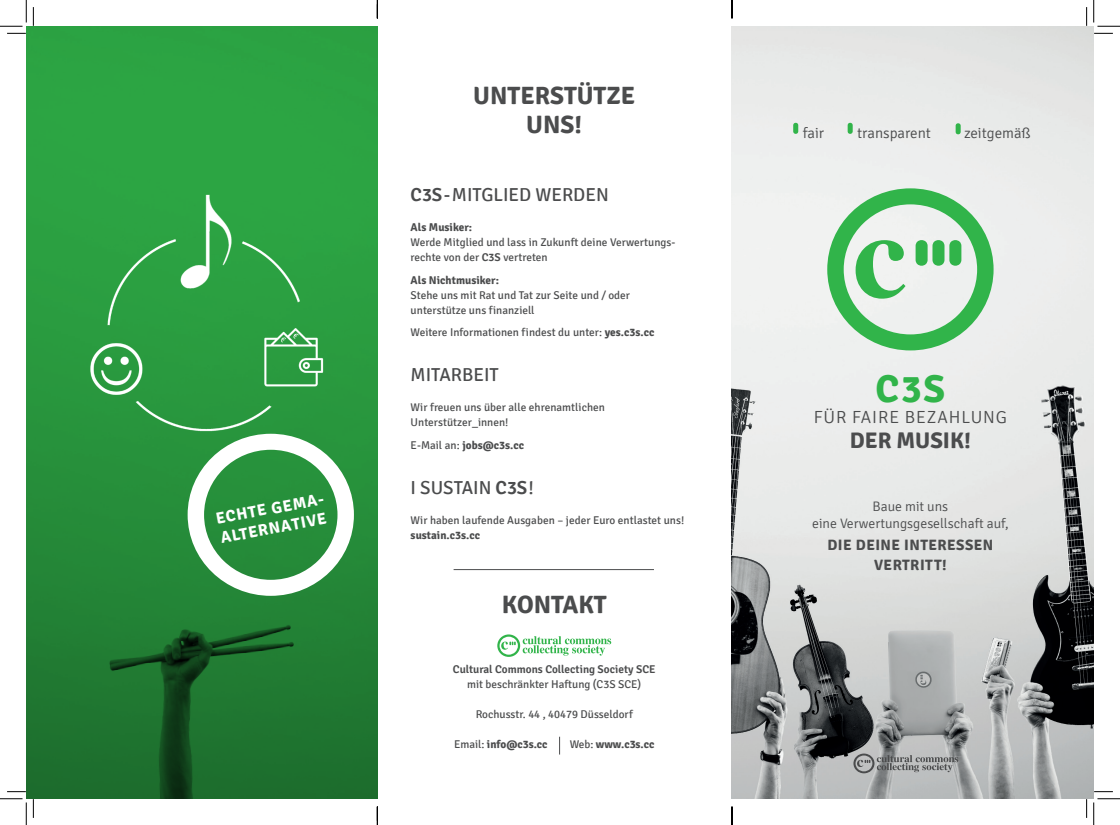
<style>
.page{position:relative;width:1120px;height:825px;background:#fff}
.page>*{position:absolute;margin:0;border:0;box-sizing:border-box;transform-origin:0 0}
.Einf__Abs{font:700 38.75px "Signika";color:#31b44a}
.Einf__Abs-2{font:700 25px "Signika";color:#4b4c4d}
.Einf__Abs-3{font:700 22.5px "Signika";color:#4b4c4d}
.Einf__Abs-4{font:18.75px "Signika";color:#4b4c4d}
.Einf__Abs-5{font:300 17.5px "Signika";letter-spacing:.05em;color:#4b4c4d}
.Einf__Abs-6{font:700 16.25px "Signika";color:#fff}
.Einf__Abs-7{font:700 15px "Signika";letter-spacing:.03em;color:#4b4c4d}
.Einf__Abs-8{font:300 15px "Signika";color:#4b4c4d}
.Einf__Abs-9{font:300 13.75px "Signika";color:#4b4c4d}
.Einf__Abs-10{font:11.25px/15px "Signika";letter-spacing:.005em;color:#4b4c4d}
.Einf__Abs-11{font:700 11.25px "Signika";color:#4b4c4d}
.Einf__Abs-12{font:600 11.25px "Signika";color:#4b4c4d}
.s1{font-weight:600}
.s2{font-weight:700}
.s3{font-weight:400}
</style>
<div class="page">
<svg style="left:26px;top:26px;width:351px;height:773px;background:#258b39"></svg>
<img style="left:731px;top:26px;width:362px;height:773px">
<svg style="left:827px;top:188px;width:166px;height:162px"></svg>
<svg style="left:853px;top:754px;width:104px;height:19px;background:#98999a"></svg>
<svg style="left:793px;top:123px;width:5px;height:11px"></svg>
<svg style="left:847px;top:123px;width:5px;height:11px"></svg>
<svg style="left:955px;top:123px;width:5px;height:11px"></svg>
<svg style="left:187px;top:434px;width:167px;height:162px"></svg>
<img style="left:88px;top:186px;width:242px;height:264px">
<svg style="left:559px;top:737px;width:1px;height:17px"></svg>
<svg style="left:497px;top:634px;width:114px;height:23px"></svg>
<hr style="left:453px;top:569px;width:200px;height:1px;background:#4b4c4d">
<svg style="left:7px;top:33px;width:19px;height:1px"></svg>
<svg style="left:1093px;top:33px;width:19px;height:1px"></svg>
<svg style="left:7px;top:791px;width:19px;height:1px"></svg>
<svg style="left:1093px;top:791px;width:19px;height:1px"></svg>
<svg style="left:33px;top:7px;width:1px;height:19px"></svg>
<svg style="left:33px;top:799px;width:1px;height:19px"></svg>
<svg style="left:0;top:0;width:27px;height:27px"></svg>
<svg style="left:0;top:798px;width:27px;height:27px"></svg>
<svg style="left:1093px;top:0;width:26px;height:27px"></svg>
<svg style="left:1093px;top:798px;width:26px;height:27px"></svg>
<svg style="left:376px;top:0;width:2px;height:18px"></svg>
<svg style="left:376px;top:807px;width:2px;height:18px"></svg>
<svg style="left:731px;top:0;width:1px;height:18px"></svg>
<svg style="left:731px;top:807px;width:1px;height:18px"></svg>
<p class="Einf__Abs-6" style="left:214px;top:509px;width:113px;rotate:-11deg">ECHTE GEMA-</p>
<p class="Einf__Abs-6" style="left:219px;top:528px;width:109px;rotate:-11deg">ALTERNATIVE</p>
<p class="Einf__Abs-2" style="left:473px;top:80px;width:163px">UNTERSTÜTZE</p>
<p class="Einf__Abs-2" style="left:526px;top:109px;width:57px">UNS!</p>
<p class="Einf__Abs-4" style="left:410px;top:184px;width:200px"><span class="s1">C3S</span>-MITGLIED WERDEN</p>
<p class="Einf__Abs-10" style="left:410px;top:220px;width:266px"><span class="s2">Als Musiker:<br></span>Werde Mitglied und lass in Zukunft deine Verwertungs&shy;rechte von der <span class="s1">C3S</span> vertreten</p>
<p class="Einf__Abs-10" style="left:410px;top:273px;width:221px"><span class="s2">Als Nichtmusiker:<br></span>Stehe uns mit Rat und Tat zur Seite und / oder unterstütze uns finanziell</p>
<p class="Einf__Abs-10" style="left:410px;top:325px;width:245px">Weitere Informationen findest du unter: <span class="s2">yes.c3s.cc</span></p>
<p class="Einf__Abs-4" style="left:410px;top:364px;width:90px">MITARBEIT</p>
<p class="Einf__Abs-10" style="left:410px;top:400px;width:196px">Wir freuen uns über alle ehrenamtlichen<br>Unterstützer_innen!</p>
<p class="Einf__Abs-11" style="left:410px;top:438px;width:115px"><span class="s3">E-Mail an:</span> jobs@c3s.cc</p>
<p class="Einf__Abs-4" style="left:410px;top:477px;width:125px">I SUSTAIN <span class="s1">C3S</span>!</p>
<p class="Einf__Abs-10" style="left:410px;top:513px;width:275px">Wir haben laufende Ausgaben – jeder Euro entlastet uns! <span class="s2">sustain.c3s.cc</span></p>
<p class="Einf__Abs-2" style="left:501px;top:589px;width:106px">KONTAKT</p>
<p class="Einf__Abs-12" style="left:453px;top:662px;width:204px">Cultural Commons Collecting Society SCE</p>
<p class="Einf__Abs-10" style="left:467px;top:676px;width:175px">mit beschränkter Haftung (C3S SCE)</p>
<p class="Einf__Abs-10" style="left:475px;top:706px;width:158px">Rochusstr. 44 , 40479 Düsseldorf</p>
<p class="Einf__Abs-11" style="left:454px;top:737px;width:95px"><span class="s3">Email:</span> info@c3s.cc</p>
<p class="Einf__Abs-11" style="left:569px;top:737px;width:86px"><span class="s3">Web:</span> www.c3s.cc</p>
<p class="Einf__Abs-8" style="left:802px;top:125px;width:23px">fair</p>
<p class="Einf__Abs-8" style="left:856px;top:125px;width:75px">transparent</p>
<p class="Einf__Abs-8" style="left:963px;top:125px;width:68px">zeitgemäß</p>
<p class="Einf__Abs" style="left:875px;top:365px;width:71px">C3S</p>
<p class="Einf__Abs-5" style="left:813px;top:407px;width:195px">FÜR FAIRE BEZAHLUNG</p>
<p class="Einf__Abs-3" style="left:849px;top:427px;width:123px">DER MUSIK!</p>
<p class="Einf__Abs-9" style="left:872px;top:499px;width:77px">Baue mit uns</p>
<p class="Einf__Abs-9" style="left:811px;top:516px;width:198px">eine Verwertungsgesellschaft auf,</p>
<p class="Einf__Abs-7" style="left:827px;top:536px;width:167px">DIE DEINE INTERESSEN</p>
<p class="Einf__Abs-7" style="left:873px;top:556px;width:74px">VERTRITT!</p>
</div>
